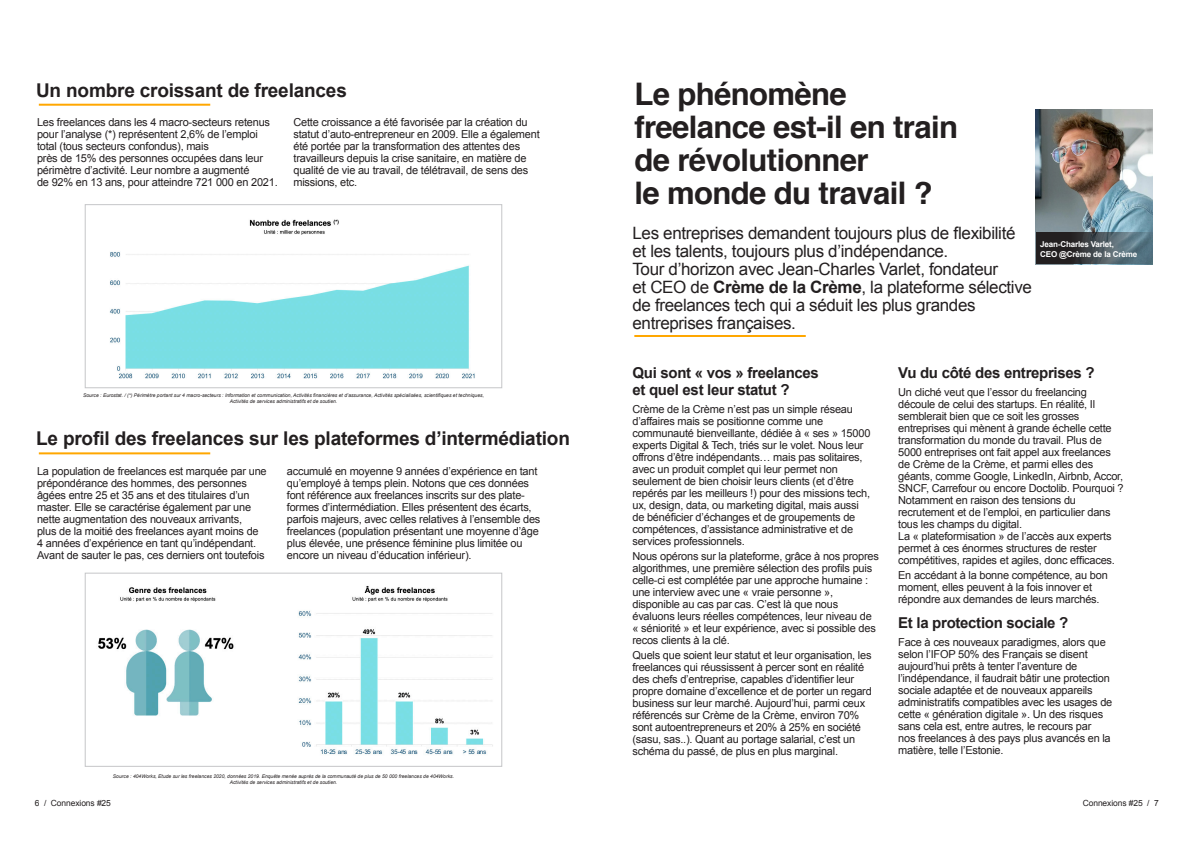
<style>
.page{position:relative;width:1191px;height:842px;background:#fff}
.page>*{position:absolute;margin:0;border:0;box-sizing:border-box;transform-origin:0 0}
.t1{font:700 31.1px/33px "Helvetica";letter-spacing:-.02em;color:#231f20}
.t2{font:700 19px "Arial";letter-spacing:-.01em;color:#231f20}
.t3{font:17px/18px "Arial";letter-spacing:-.02em;color:#231f20}
.t4{font:700 15px/17px "Arial";letter-spacing:-.02em;color:#231f20}
.t5{font:11px/12px "Arial";letter-spacing:-.02em;color:#231f20}
.t6{font:8.5px "Arial";letter-spacing:-.01em;color:#231f20}
.t7{font:700 8px/10px "Arial";letter-spacing:-.02em;color:#fff}
.t8{font:italic 5px/6px "Arial";color:#231f20;text-align:center}
.s1{font-weight:700}
</style>
<div class="page">
<img style="left:1035px;top:110px;width:117px;height:154px">
<svg style="left:1036px;top:232px;width:116px;height:32px;background:#404a50"></svg>
<hr style="left:634px;top:335px;width:171px;height:2px;background:#ffa700">
<img style="left:110px;top:219px;width:365px;height:160px">
<div style="left:85px;top:204px;width:417px;height:184px;border:1px solid #c7c8ca"></div>
<img style="left:98px;top:585px;width:395px;height:170px">
<div style="left:85px;top:573px;width:417px;height:194px;border:1px solid #c7c8ca"></div>
<hr style="left:39px;top:104px;width:171px;height:2px;background:#ffa700">
<hr style="left:39px;top:452px;width:171px;height:2px;background:#ffa700">
<p class="t2" style="left:36px;top:78px;width:312px">Un nombre croissant de freelances</p>
<p class="t5" style="left:37px;top:116px;width:242px">Les freelances dans les 4 macro-secteurs retenus pour l’analyse (*) représentent 2,6% de l’emploi total (tous secteurs confondus), mais<br>près de 15% des personnes occupées dans leur périmètre d’activité. Leur nombre a augmenté<br>de 92% en 13 ans, pour atteindre 721 000 en 2021.</p>
<p class="t5" style="left:293px;top:116px;width:248px">Cette croissance a été favorisée par la création du statut d’auto-entrepreneur en 2009. Elle a également été portée par la transformation des attentes des travailleurs depuis la crise sanitaire, en matière de qualité de vie au travail, de télétravail, de sens des missions, etc.</p>
<p class="t8" style="left:83px;top:392px;width:402px">Source : Eurostat. / (*) Périmètre portant sur 4 macro-secteurs : Information et communication, Activités financières et d’assurance, Activités spécialisées, scientifiques et techniques,<br>Activités de services administratifs et de soutien.</p>
<p class="t2" style="left:36px;top:426px;width:535px">Le profil des freelances sur les plateformes d’intermédiation</p>
<p class="t5" style="left:37px;top:465px;width:231px">La population de freelances est marquée par une prépondérance des hommes, des personnes âgées entre 25 et 35 ans et des titulaires d’un master. Elle se caractérise également par une nette augmentation des nouveaux arrivants,<br>plus de la moitié des freelances ayant moins de 4 années d’expérience en tant qu’indépendant.<br>Avant de sauter le pas, ces derniers ont toutefois</p>
<p class="t5" style="left:287px;top:465px;width:255px">accumulé en moyenne 9 années d’expérience en tant qu’employé à temps plein. Notons que ces données font référence aux freelances inscrits sur des plate&shy;formes d’intermédiation. Elles présentent des écarts, parfois majeurs, avec celles relatives à l’ensemble des freelances (population présentant une moyenne d’âge plus élevée, une présence féminine plus limitée ou encore un niveau d’éducation inférieur).</p>
<p class="t8" style="left:113px;top:773px;width:343px">Source : 404Works, Etude sur les freelances 2020, données 2019. Enquête menée auprès de la communauté de plus de 50 000 freelances de 404Works.</p>
<p class="t8" style="left:230px;top:779px;width:109px">Activités de services administratifs et de soutien.</p>
<p class="t1" style="left:634px;top:78px;width:325px">Le phénomène freelance est-il en train de révolutionner<br>le monde du travail ?</p>
<p class="t3" style="left:632px;top:224px;width:401px">Les entreprises demandent toujours plus de flexibilité et les talents, toujours plus d’indépendance.<br>Tour d’horizon avec Jean-Charles Varlet, fondateur<br>et CEO de <span class="s1">Crème de la Crème</span>, la plateforme sélective de freelances tech qui a séduit les plus grandes entreprises françaises.</p>
<p class="t4" style="left:632px;top:365px;width:188px">Qui sont « vos » freelances et quel est leur statut ?</p>
<p class="t5" style="left:632px;top:403px;width:239px">Crème de la Crème n’est pas un simple réseau d’affaires mais se positionne comme une communauté bienveillante, dédiée à « ses » 15000 experts Digital &amp; Tech, triés sur le volet. Nous leur offrons d’être indépendants… mais pas solitaires, avec un produit complet qui leur permet non seulement de bien choisir leurs clients (et d’être repérés par les meilleurs !) pour des missions tech, ux, design, data, ou marketing digital, mais aussi de bénéficier d’échanges et de groupements de compétences, d’assistance administrative et de services professionnels.</p>
<p class="t5" style="left:632px;top:550px;width:248px">Nous opérons sur la plateforme, grâce à nos propres algorithmes, une première sélection des profils puis celle-ci est complétée par une approche humaine : une interview avec une « vraie personne », disponible au cas par cas. C’est là que nous évaluons leurs réelles compétences, leur niveau de « séniorité » et leur expérience, avec si possible des recos clients à la clé.</p>
<p class="t5" style="left:632px;top:649px;width:241px">Quels que soient leur statut et leur organisation, les freelances qui réussissent à percer sont en réalité des chefs d’entreprise, capables d’identifier leur propre domaine d’excellence et de porter un regard business sur leur marché. Aujourd’hui, parmi ceux référencés sur Crème de la Crème, environ 70% sont autoentrepreneurs et 20% à 25% en société (sasu, sas..). Quant au portage salarial, c’est un schéma du passé, de plus en plus marginal.</p>
<p class="t7" style="left:1040px;top:239px;width:99px">Jean-Charles Varlet,<br>CEO @Crème de la Crème</p>
<p class="t4" style="left:898px;top:365px;width:198px">Vu du côté des entreprises ?</p>
<p class="t5" style="left:898px;top:386px;width:227px">Un cliché veut que l’essor du freelancing découle de celui des startups. En réalité, Il semblerait bien que ce soit les grosses entreprises qui mènent à grande échelle cette transformation du monde du travail. Plus de 5000 entreprises ont fait appel aux freelances de Crème de la Crème, et parmi elles des géants, comme Google, LinkedIn, Airbnb, Accor, SNCF, Carrefour ou encore Doctolib. Pourquoi ?<br>Notamment en raison des tensions du recrutement et de l’emploi, en particulier dans tous les champs du digital.<br>La « plateformisation » de l’accès aux experts permet à ces énormes structures de rester compétitives, rapides et agiles, donc efficaces.</p>
<p class="t5" style="left:898px;top:569px;width:211px">En accédant à la bonne compétence, au bon moment, elles peuvent à la fois innover et répondre aux demandes de leurs marchés.</p>
<p class="t4" style="left:898px;top:615px;width:172px">Et la protection sociale ?</p>
<p class="t5" style="left:898px;top:636px;width:216px">Face à ces nouveaux paradigmes, alors que selon l’IFOP 50% des Français se disent aujourd’hui prêts à tenter l’aventure de l’indépendance, il faudrait bâtir une protection sociale adaptée et de nouveaux appareils administratifs compatibles avec les usages de cette « génération digitale ». Un des risques sans cela est, entre autres, le recours par<br>nos freelances à des pays plus avancés en la matière, telle l’Estonie.</p>
<p class="t6" style="left:35px;top:798px;width:77px">6 / Connexions #25</p>
<p class="t6" style="left:1082px;top:797px;width:77px">Connexions #25 / 7</p>
</div>
